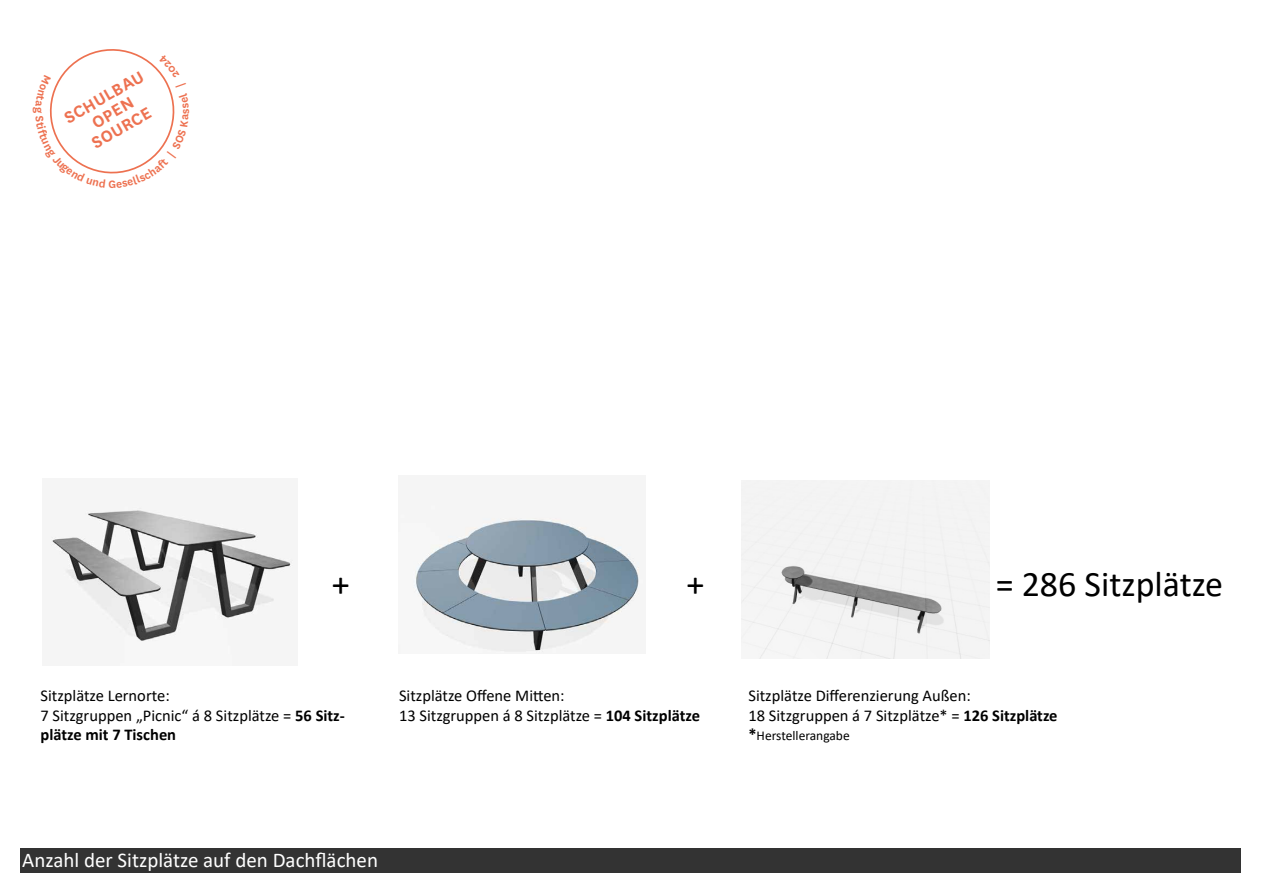
<style>
.page{position:relative;width:1263px;height:893px;background:#fff}
.page>*{position:absolute;margin:0;border:0;box-sizing:border-box;transform-origin:0 0}
.t1{font:36px "Calibri";color:#000}
.t2{font:21px "Calibri";color:#fff}
.t3{font:600 18.9px/17.7px "National";color:#e94e25;text-align:center}
.t4{font:16.5px/19.8px "Calibri";color:#000}
.t5{font:13.5px "Calibri";color:#000}
.s1{font-weight:700}
.s2{font-weight:700;font-size:16.5px}
</style>
<div class="page">
<div style="left:21px;top:848px;width:1220px;height:24px;background:#333"></div>
<img style="left:50px;top:506px;width:243px;height:135px">
<img style="left:742px;top:481px;width:247px;height:178px">
<img style="left:413px;top:517px;width:227px;height:137px">
<svg style="left:49px;top:49px;width:126px;height:125px"></svg>
<p class="t3" style="left:61px;top:110px;width:90px;rotate:-30deg">SCHULBAU<br>OPEN<br>SOURCE</p>
<h1 class="t1" style="left:332px;top:559px;width:19px">+</h1>
<h1 class="t1" style="left:686px;top:559px;width:19px">+</h1>
<h1 class="t1" style="left:996px;top:559px;width:229px">= 286 Sitzplätze</h1>
<p class="t4" style="left:40px;top:685px;width:306px">Sitzplätze Lernorte:<br>7 Sitzgruppen „Picnic“ á 8 Sitzplätze = <span class="s1">56 Sitz&shy;plätze mit 7 Tischen</span></p>
<p class="t4" style="left:399px;top:685px;width:302px">Sitzplätze Offene Mitten:<br>13 Sitzgruppen á 8 Sitzplätze = <span class="s1">104 Sitzplätze</span></p>
<p class="t4" style="left:748px;top:685px;width:311px">Sitzplätze Differenzierung Außen:<br>18 Sitzgruppen á 7 Sitzplätze* = <span class="s1">126 Sitzplätze</span></p>
<p class="t5" style="left:748px;top:726px;width:103px"><span class="s2">*</span>Herstellerangabe</p>
<p class="t2" style="left:22px;top:845px;width:357px">Anzahl der Sitzplätze auf den Dachflächen</p>
</div>
